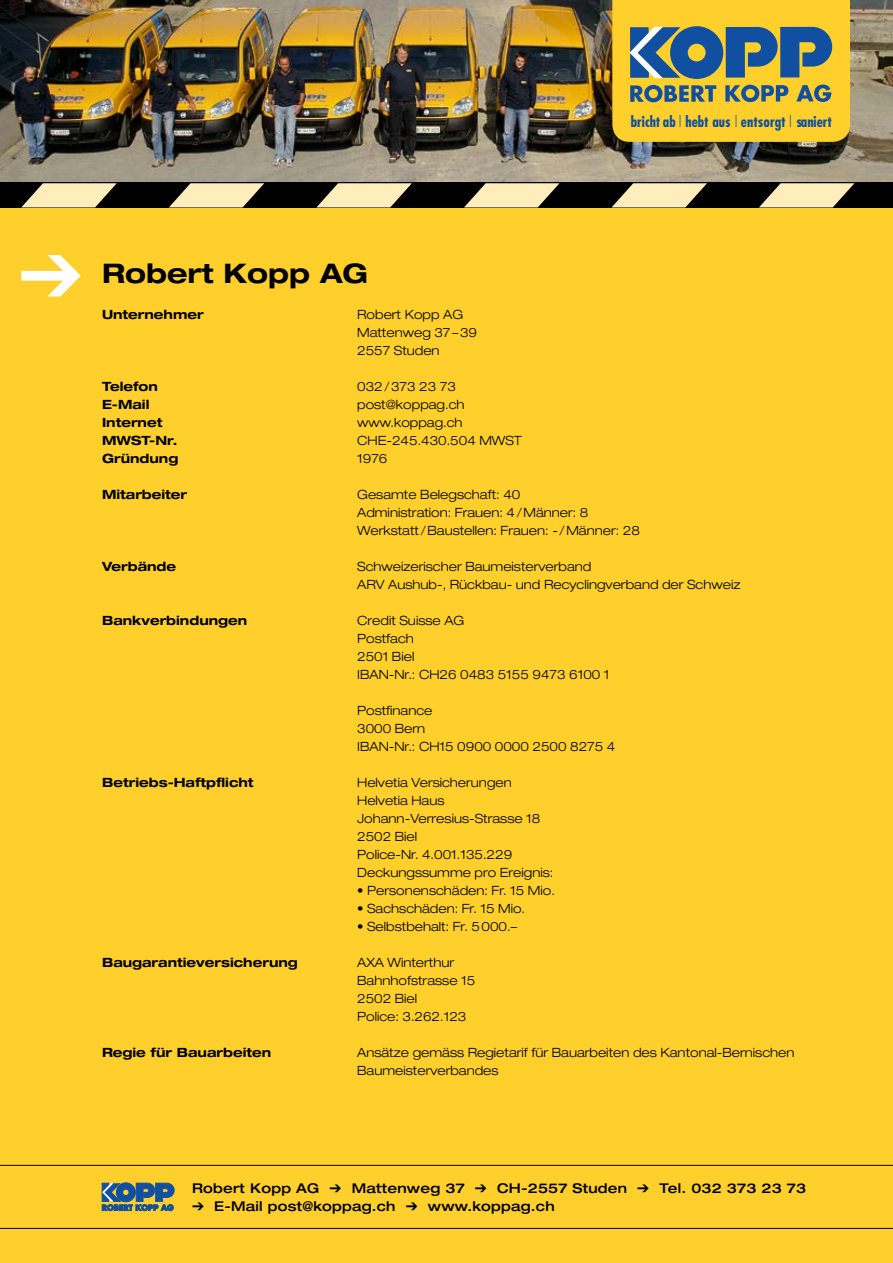
<style>
.page{position:relative;width:893px;height:1263px;background:#ffd02c}
.page>*{position:absolute;margin:0;border:0;box-sizing:border-box;transform-origin:0 0}
.t1{font:700 expanded 27px "Helvetica Neue";color:#000}
.t2{font:700 condensed 14.85px "Futura";color:#114fa0}
.t3{font:500 expanded 13.5px "Helvetica Neue";letter-spacing:.015em;color:#000}
.t4{font:300 expanded 12.75px/18px "Helvetica Neue";color:#000}
.t5{font:700 expanded 12.75px "Helvetica Neue";color:#000}
.s1{color:#fff}
.s2{font-weight:300;font-stretch:normal}
</style>
<div class="page">
<img style="left:0;top:0;width:893px;height:182px">
<svg style="left:612px;top:0;width:238px;height:142px"></svg>
<hr style="left:0;top:1228px;width:893px;height:1px;background:#000">
<hr style="left:0;top:1165px;width:893px;height:1px;background:#000">
<svg style="left:102px;top:1183px;width:72px;height:28px"></svg>
<div style="left:0;top:182px;width:893px;height:25px;background:#000"></div>
<svg style="left:21px;top:183px;width:96px;height:24px"></svg>
<svg style="left:169px;top:183px;width:95px;height:24px"></svg>
<svg style="left:317px;top:183px;width:95px;height:24px"></svg>
<svg style="left:464px;top:183px;width:95px;height:24px"></svg>
<svg style="left:612px;top:183px;width:95px;height:24px"></svg>
<svg style="left:759px;top:183px;width:95px;height:24px"></svg>
<h1 class="t1" style="left:19px;top:256px;width:351px"><span class="s1">➔</span> Robert Kopp AG</h1>
<p class="t2" style="left:631px;top:112px;width:203px">bricht ab <span class="s2">|</span> hebt aus <span class="s2">|</span> entsorgt <span class="s2">|</span> saniert</p>
<p class="t5" style="left:102px;top:306px;width:103px">Unternehmer</p>
<p class="t4" style="left:357px;top:305px;width:121px">Robert Kopp AG<br>Mattenweg 37–39<br>2557 Studen</p>
<p class="t5" style="left:102px;top:378px;width:57px">Telefon</p>
<p class="t4" style="left:357px;top:377px;width:100px">032/373 23 73</p>
<p class="t5" style="left:102px;top:396px;width:49px">E-Mail</p>
<p class="t4" style="left:357px;top:395px;width:109px">post@koppag.ch</p>
<p class="t5" style="left:102px;top:414px;width:62px">Internet</p>
<p class="t4" style="left:357px;top:413px;width:107px">www.koppag.ch</p>
<p class="t5" style="left:102px;top:432px;width:77px">MWST-Nr.</p>
<p class="t4" style="left:357px;top:431px;width:166px">CHE-245.430.504 MWST</p>
<p class="t5" style="left:102px;top:450px;width:78px">Gründung</p>
<p class="t4" style="left:357px;top:449px;width:32px">1976</p>
<p class="t5" style="left:102px;top:486px;width:87px">Mitarbeiter</p>
<p class="t4" style="left:357px;top:485px;width:284px">Gesamte Belegschaft: 40<br>Administration: Frauen: 4/Männer: 8<br>Werkstatt /Baustellen: Frauen: - /Männer: 28</p>
<p class="t5" style="left:102px;top:558px;width:76px">Verbände</p>
<p class="t4" style="left:357px;top:557px;width:385px">Schweizerischer Baumeisterverband<br>ARV Aushub-, Rückbau- und Recyclingverband der Schweiz</p>
<p class="t5" style="left:102px;top:612px;width:147px">Bankverbindungen</p>
<p class="t4" style="left:357px;top:611px;width:254px">Credit Suisse AG<br>Postfach<br>2501 Biel<br>IBAN-Nr.: CH26 0483 5155 9473 6100 1</p>
<p class="t4" style="left:357px;top:701px;width:260px">Postfinance<br>3000 Bern<br>IBAN-Nr.: CH15 0900 0000 2500 8275 4</p>
<p class="t5" style="left:102px;top:774px;width:153px">Betriebs-Haftpflicht</p>
<p class="t4" style="left:357px;top:773px;width:198px">Helvetia Versicherungen<br>Helvetia Haus<br>Johann-Verresius-Strasse 18<br>2502 Biel<br>Police-Nr. 4.001.135.229<br>Deckungssumme pro Ereignis:</p>
<p class="t4" style="left:357px;top:881px;width:199px">• Personenschäden: Fr. 15 Mio.</p>
<p class="t4" style="left:357px;top:899px;width:169px">• Sachschäden: Fr. 15 Mio.</p>
<p class="t4" style="left:357px;top:917px;width:161px">• Selbstbehalt: Fr. 5000.–</p>
<p class="t5" style="left:102px;top:954px;width:197px">Baugarantieversicherung</p>
<p class="t4" style="left:357px;top:953px;width:120px">AXA Winterthur<br>Bahnhofstrasse 15<br>2502 Biel<br>Police: 3.262.123</p>
<p class="t5" style="left:102px;top:1044px;width:171px">Regie für Bauarbeiten</p>
<p class="t4" style="left:357px;top:1043px;width:439px">Ansätze gemäss Regietarif für Bauarbeiten des Kantonal-Bernischen<br>Baumeisterverbandes</p>
<p class="t3" style="left:192px;top:1179px;width:615px">Robert Kopp AG ➔ Mattenweg 37 ➔ CH-2557 Studen ➔ Tel. 032 373 23 73</p>
<p class="t3" style="left:192px;top:1197px;width:364px">➔ E-Mail post@koppag.ch ➔ www.koppag.ch</p>
</div>
